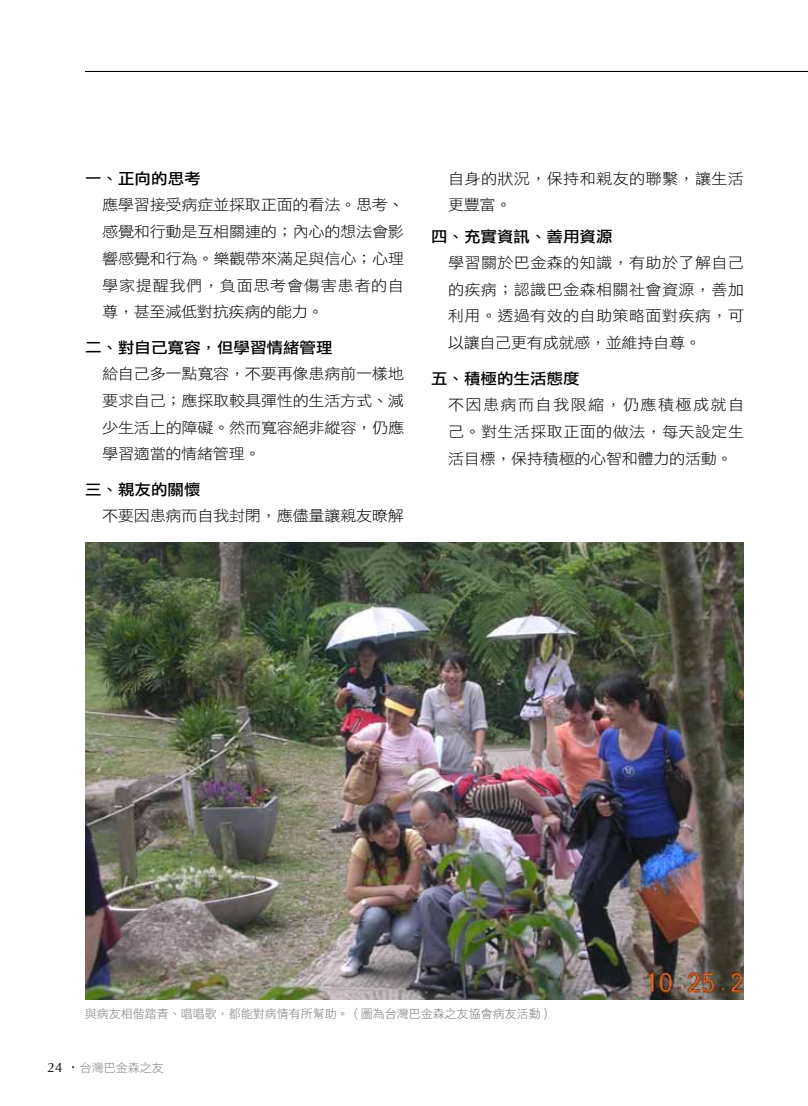
<style>
.page{position:relative;width:808px;height:1106px;background:#fff}
.page>*{position:absolute;margin:0;border:0;box-sizing:border-box;transform-origin:0 0}
.t1{font:15.3px "DF Li Hei Std W5";color:#000;scale:1.08 1}
.t2{font:15px/26.7px "DF Li Hei Std W3";letter-spacing:-.02em;color:#000;text-align:justify;scale:1.08 1}
.t3{font:15px/26.7px "DF Li Hei Std W3";letter-spacing:.015em;color:#000;scale:1.08 1}
.t4{font:12px "DF Li Hei Std W3";color:#797a7d}
.t5{font:12px "DF Li Hei Std W3";color:#808285}
.s1{font-family:"Optima";font-size:13.5px;color:#000}
.s2{font-family:"DF Li Hei Std W5";font-size:13.5px;color:#000}
</style>
<div class="page">
<hr style="left:85px;top:71px;width:723px;height:1px;background:#000">
<img style="left:85px;top:542px;width:659px;height:457px">
<hr style="left:807px;top:110px;width:1px;height:177px;background:#e6e7e8">
<p class="t1" style="left:85px;top:170px;width:108px">一、正向的思考</p>
<p class="t2" style="left:102px;top:191px;width:281px">應學習接受病症並採取正面的看法。思考、感覺和行動是互相關連的；內心的想法會影響感覺和行為。樂觀帶來滿足與信心；心理學家提醒我們，負面思考會傷害患者的自尊，甚至減低對抗疾病的能力。</p>
<p class="t1" style="left:85px;top:339px;width:231px">二、對自己寬容，但學習情緒管理</p>
<p class="t2" style="left:102px;top:360px;width:281px">給自己多一點寬容，不要再像患病前一樣地要求自己；應採取較具彈性的生活方式、減少生活上的障礙。然而寬容絕非縱容，仍應學習適當的情緒管理。</p>
<p class="t1" style="left:85px;top:481px;width:108px">三、親友的關懷</p>
<p class="t2" style="left:102px;top:502px;width:281px">不要因患病而自我封閉，應儘量讓親友暸解</p>
<p class="t3" style="left:448px;top:165px;width:276px">自身的狀況，保持和親友的聯繫，讓生活更豐富。</p>
<p class="t1" style="left:431px;top:228px;width:170px">四、充實資訊、善用資源</p>
<p class="t2" style="left:448px;top:249px;width:276px">學習關於巴金森的知識，有助於了解自己的疾病；認識巴金森相關社會資源，善加利用。透過有效的自助策略面對疾病，可以讓自己更有成就感，並維持自尊。</p>
<p class="t1" style="left:431px;top:370px;width:139px">五、積極的生活態度</p>
<p class="t2" style="left:448px;top:391px;width:276px">不因患病而自我限縮，仍應積極成就自己。對生活採取正面的做法，每天設定生活目標，保持積極的心智和體力的活動。</p>
<p class="t4" style="left:85px;top:1006px;width:469px">與病友相偕踏青、唱唱歌，都能對病情有所幫助。（圖為台灣巴金森之友協會病友活動）</p>
<p class="t5" style="left:48px;top:1061px;width:118px"><span class="s1">24</span> <span class="s2">．</span>台灣巴金森之友</p>
</div>
